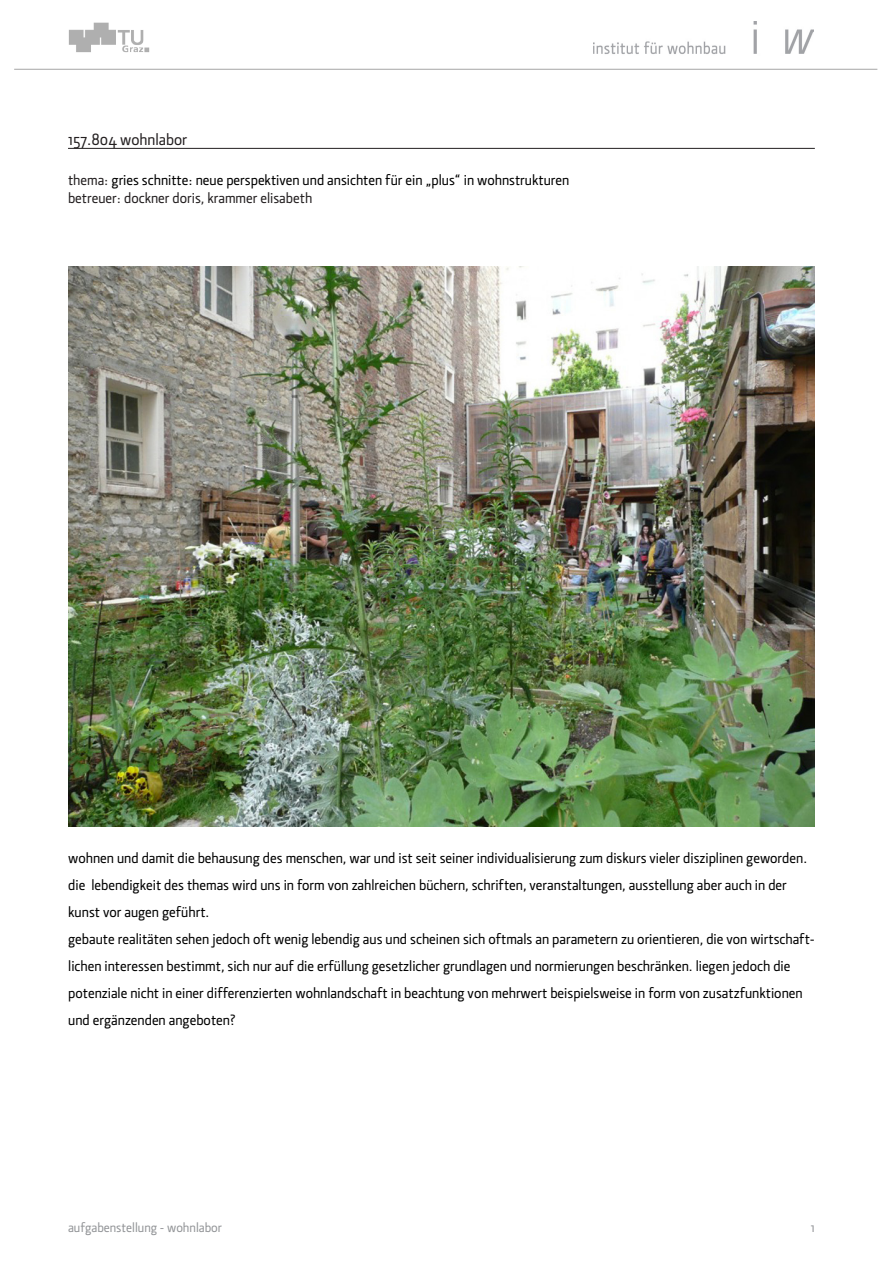
<style>
.page{position:relative;width:893px;height:1263px;background:#fff}
.page>*{position:absolute;margin:0;border:0;box-sizing:border-box;transform-origin:0 0}
.Absatzformat_1{font:500 16.5px "Section";color:#231f20}
.t1{font:500 15px/27px "Section";color:#000}
.t2{font:500 15px "Section";color:#231f20}
.t3{font:500 13.5px "Section";color:#939598}
.s1{color:#231f20}
</style>
<div class="page">
<img style="left:593px;top:22px;width:220px;height:32px">
<img style="left:68px;top:22px;width:82px;height:31px">
<hr style="left:14px;top:69px;width:863px;height:1px;background:#afafaf">
<img style="left:68px;top:267px;width:747px;height:559px">
<hr style="left:68px;top:148px;width:747px;height:1px;background:#231f20">
<p class="Absatzformat_1" style="left:68px;top:130px;width:121px">157.804 wohnlabor</p>
<p class="t1" style="left:68px;top:167px;width:503px"><span class="s1">thema:</span> gries schnitte: neue perspektiven und ansichten für ein „plus“ in wohnstrukturen</p>
<p class="t2" style="left:68px;top:190px;width:246px">betreuer: dockner doris, krammer elisabeth</p>
<p class="t1" style="left:68px;top:845px;width:740px">wohnen und damit die behausung des menschen, war und ist seit seiner individualisierung zum diskurs vieler disziplinen geworden. die lebendigkeit des themas wird uns in form von zahlreichen büchern, schriften, veranstaltungen, ausstellung aber auch in der kunst vor augen geführt.</p>
<p class="t1" style="left:68px;top:926px;width:748px">gebaute realitäten sehen jedoch oft wenig lebendig aus und scheinen sich oftmals an parametern zu orientieren, die von wirtschaft&shy;lichen interessen bestimmt, sich nur auf die erfüllung gesetzlicher grundlagen und normierungen beschränken. liegen jedoch die potenziale nicht in einer differenzierten wohnlandschaft in beachtung von mehrwert beispielsweise in form von zusatzfunktionen und ergänzenden angeboten?</p>
<p class="t3" style="left:68px;top:1220px;width:156px">aufgabenstellung - wohnlabor</p>
<p class="t3" style="left:811px;top:1220px;width:6px">1</p>
</div>
